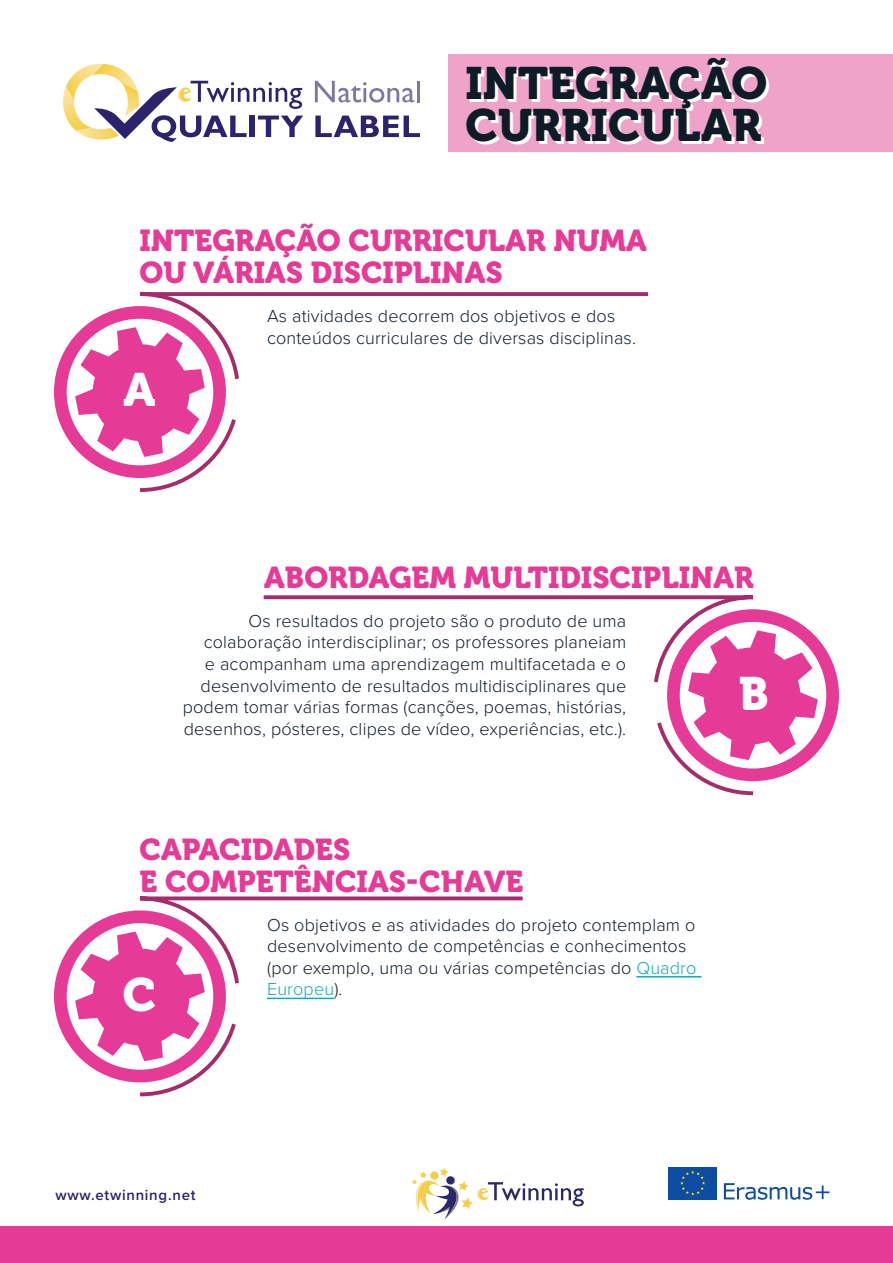
<style>
.page{position:relative;width:893px;height:1263px;background:#fff}
.page>*{position:absolute;margin:0;border:0;box-sizing:border-box;transform-origin:0 0}
.t1{font:46.5px "Museo 900";color:#fff}
.t2{font:45px/42px "Museo 900";color:#0e1c28}
.action_left{font:30px/32.4px "Museo 900";color:#e53b97}
.text{font:300 18px/21.6px "Proxima Nova";letter-spacing:.01em;color:#0e1c28}
.text-2{font:300 18px "Proxima Nova";letter-spacing:.01em;color:#0cacb7}
.t3{font:600 15px "Proxima Nova";letter-spacing:.05em;color:#2b246c}
.s1{color:#0cacb7}
.s2{color:#0e1c28}
</style>
<div class="page">
<svg style="left:412px;top:1168px;width:172px;height:51px"></svg>
<svg style="left:724px;top:1183px;width:105px;height:17px"></svg>
<div style="left:668px;top:1167px;width:49px;height:32px;background:#0d4da1"></div>
<svg style="left:680px;top:1170px;width:25px;height:25px"></svg>
<div style="left:0;top:1227px;width:893px;height:36px;background:#e53b97"></div>
<div style="left:449px;top:54px;width:444px;height:98px;background:#f0a3c8"></div>
<svg style="left:54px;top:306px;width:82px;height:172px"></svg>
<svg style="left:136px;top:292px;width:513px;height:200px"></svg>
<hr style="left:636px;top:976px;width:65px;height:1px;background:#0cacb7">
<svg style="left:54px;top:910px;width:82px;height:173px"></svg>
<svg style="left:136px;top:896px;width:387px;height:201px"></svg>
<svg style="left:757px;top:609px;width:82px;height:173px"></svg>
<svg style="left:263px;top:595px;width:494px;height:201px"></svg>
<svg style="left:63px;top:64px;width:240px;height:78px"></svg>
<svg style="left:315px;top:116px;width:105px;height:21px"></svg>
<svg style="left:315px;top:81px;width:99px;height:21px"></svg>
<hr style="left:417px;top:81px;width:3px;height:21px;background:#8076a2">
<p class="t2" style="left:466px;top:63px;width:303px">INTEGRAÇÃO<br>CURRICULAR</p>
<p class="action_left" style="left:139px;top:225px;width:509px">INTEGRAÇÃO CURRICULAR NUMA<br>OU VÁRIAS DISCIPLINAS</p>
<p class="text" style="left:267px;top:304px;width:370px">As atividades decorrem dos objetivos e dos conteúdos curriculares de diversas disciplinas.</p>
<p class="t1" style="left:124px;top:364px;width:33px">A</p>
<p class="action_left" style="left:264px;top:562px;width:491px">ABORDAGEM MULTIDISCIPLINAR</p>
<p class="text" style="left:183px;top:609px;width:445px;text-align:right">Os resultados do projeto são o produto de uma colaboração interdisciplinar; os professores planeiam<br>e acompanham uma aprendizagem multifacetada e o desenvolvimento de resultados multidisciplinares que podem tomar várias formas (canções, poemas, histórias, desenhos, pósteres, clipes de vídeo, experiências, etc.).</p>
<p class="t1" style="left:739px;top:667px;width:32px">B</p>
<p class="action_left" style="left:139px;top:833px;width:385px">CAPACIDADES<br>E COMPETÊNCIAS-CHAVE</p>
<p class="text" style="left:267px;top:913px;width:431px">Os objetivos e as atividades do projeto contemplam o desenvolvimento de competências e conhecimentos (por exemplo, uma ou várias competências do <span class="s1">Quadro</span></p>
<p class="t1" style="left:123px;top:968px;width:35px">C</p>
<p class="text-2" style="left:267px;top:976px;width:77px">Europeu<span class="s2">).</span></p>
<p class="t3" style="left:55px;top:1184px;width:142px">www.etwinning.net</p>
</div>
